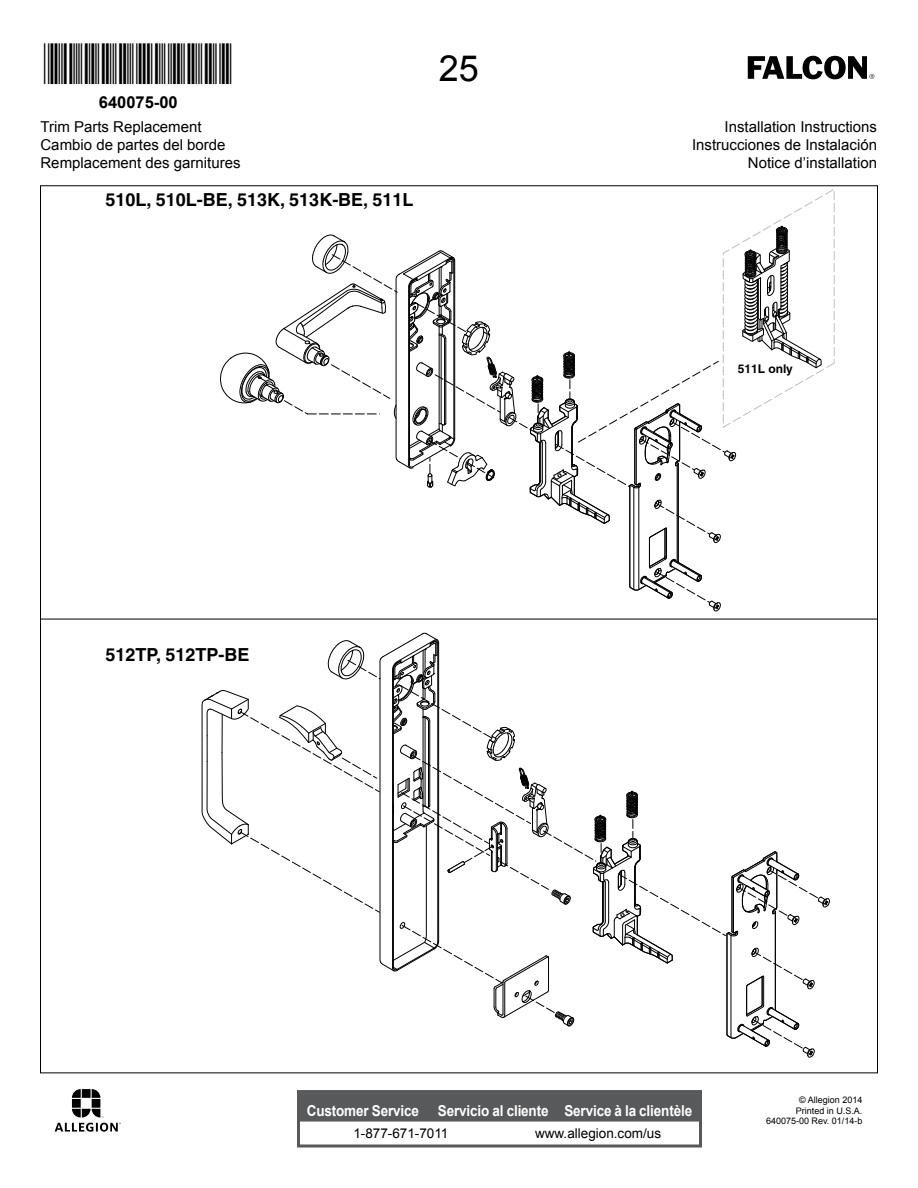
<style>
.page{position:relative;width:918px;height:1188px;background:#fff}
.page>*{position:absolute;margin:0;border:0;box-sizing:border-box;transform-origin:0 0}
.t1{font:36px "Arial";color:#000}
.t2{font:700 18px "Helvetica";color:#000}
.t3{font:700 16.5px "Arial";color:#000}
.t4{font:15px/18px "Arial";color:#000}
.t5{font:700 15px "Arial";letter-spacing:-.01em;color:#fff;scale:.9 1}
.t6{font:13.5px "Arial";color:#000}
.t7{font:700 12px "Helvetica";color:#000}
.t8{font:9px/10.8px "Arial";color:#000;text-align:right}
</style>
<div class="page">
<svg style="left:747px;top:55px;width:128px;height:25px"></svg>
<hr style="left:40px;top:619px;width:838px;height:1px;background:#000">
<svg style="left:219px;top:189px;width:616px;height:423px"></svg>
<svg style="left:202px;top:633px;width:628px;height:425px"></svg>
<svg style="left:55px;top:1089px;width:66px;height:43px"></svg>
<div style="left:300px;top:1093px;width:399px;height:29px;background:#58595b"></div>
<div style="left:297px;top:1090px;width:405px;height:58px;border:3px solid #58595b"></div>
<p class="t3" style="left:99px;top:91px;width:80px">640075-00</p>
<p class="t4" style="left:40px;top:118px;width:202px">Trim Parts Replacement<br>Cambio de partes del borde<br>Remplacement des garnitures</p>
<p class="t2" style="left:105px;top:189px;width:310px">510L, 510L-BE, 513K, 513K-BE, 511L</p>
<h1 class="t1" style="left:439px;top:44px;width:42px">25</h1>
<p class="t2" style="left:105px;top:644px;width:146px">512TP, 512TP-BE</p>
<p class="t4" style="left:692px;top:118px;width:187px;text-align:right">Installation Instructions<br>Instrucciones de Instalación<br>Notice d’installation</p>
<p class="t7" style="left:738px;top:361px;width:57px">511L only</p>
<p class="t5" style="left:307px;top:1101px;width:126px">Customer Service</p>
<p class="t5" style="left:438px;top:1101px;width:284px">Servicio al cliente Service à la clientèle</p>
<p class="t6" style="left:353px;top:1124px;width:97px">1-877-671-7011</p>
<p class="t6" style="left:535px;top:1124px;width:128px">www.allegion.com/us</p>
<p class="t8" style="left:766px;top:1094px;width:98px">© Allegion 2014<br>Printed in U.S.A.<br>640075-00 Rev. 01/14-b</p>
</div>
